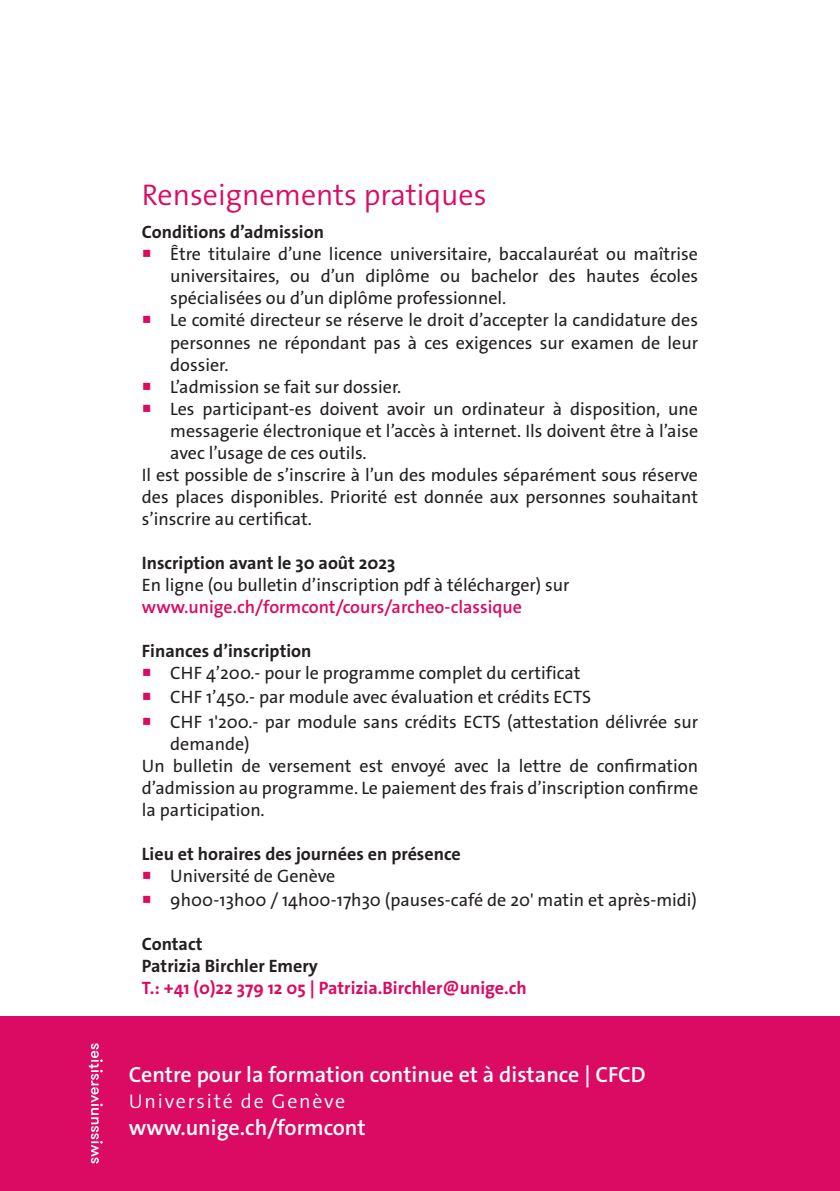
<style>
.page{position:relative;width:840px;height:1191px;background:#fff}
.page>*{position:absolute;margin:0;border:0;box-sizing:border-box;transform-origin:0 0}
.texte{font:300 30px "The Sans Os F";color:#db0a62}
.t1{font:600 22px "The Sans Os F";color:#fff}
.t2{font:300 20px "The Sans Os F";letter-spacing:.09em;color:#fff}
.retrait5{font:18px/22px "The Sans Os F";color:#231f20;text-align:justify}
.texte-2{font:18px/22px "The Sans Os F";color:#231f20;text-align:justify}
.texte-3{font:700 18px "The Sans Os F";color:#231f20}
.texte-4{font:700 18px "The Sans Os F";color:#db0a62}
.s1{color:#db0a62}
.s2{font-weight:600;color:#db0a62}
</style>
<div class="page">
<div style="left:0;top:1016px;width:839px;height:175px;background:#db0a62"></div>
<svg style="left:89px;top:1043px;width:14px;height:120px"></svg>
<p class="texte" style="left:142px;top:176px;width:346px">Renseignements pratiques</p>
<p class="texte-3" style="left:142px;top:221px;width:183px">Conditions d’admission</p>
<p class="retrait5" style="left:170px;top:243px;width:529px;text-indent:-28px"><span class="s1">○</span> Être titulaire d’une licence universitaire, baccalauréat ou maîtrise universitaires, ou d’un diplôme ou bachelor des hautes écoles spécialisées ou d’un diplôme professionnel.</p>
<p class="retrait5" style="left:170px;top:309px;width:529px;text-indent:-28px"><span class="s1">○</span> Le comité directeur se réserve le droit d’accepter la candidature des personnes ne répondant pas à ces exigences sur examen de leur dossier.</p>
<p class="retrait5" style="left:142px;top:375px;width:261px"><span class="s1">○</span> L’admission se fait sur dossier.</p>
<p class="retrait5" style="left:170px;top:397px;width:529px;text-indent:-28px"><span class="s1">○</span> Les participant-es doivent avoir un ordinateur à disposition, une messagerie électronique et l’accès à internet. Ils doivent être à l’aise avec l’usage de ces outils.</p>
<p class="texte-2" style="left:142px;top:463px;width:557px">Il est possible de s’inscrire à l’un des modules séparément sous réserve des places disponibles. Priorité est donnée aux personnes souhaitant s’inscrire au certificat.</p>
<p class="texte-3" style="left:142px;top:551px;width:255px">Inscription avant le 30 août 2023</p>
<p class="retrait5" style="left:142px;top:573px;width:429px">En ligne (ou bulletin d’inscription pdf à télécharger) sur <span class="s2">www.unige.ch/formcont/cours/archeo-classique</span></p>
<p class="texte-3" style="left:142px;top:639px;width:171px">Finances d’inscription</p>
<p class="retrait5" style="left:142px;top:661px;width:440px"><span class="s1">○</span> CHF 4’200.- pour le programme complet du certificat</p>
<p class="retrait5" style="left:142px;top:686px;width:450px"><span class="s1">○</span> CHF 1’450.- par module avec évaluation et crédits ECTS</p>
<p class="retrait5" style="left:170px;top:711px;width:529px;text-indent:-28px"><span class="s1">○</span> CHF 1'200.- par module sans crédits ECTS (attestation délivrée sur demande)</p>
<p class="texte-2" style="left:142px;top:755px;width:557px">Un bulletin de versement est envoyé avec la lettre de confirmation d’admission au programme. Le paiement des frais d’inscription confirme la participation.</p>
<p class="texte-3" style="left:142px;top:842px;width:320px">Lieu et horaires des journées en présence</p>
<p class="retrait5" style="left:142px;top:865px;width:195px"><span class="s1">○</span> Université de Genève</p>
<p class="retrait5" style="left:142px;top:889px;width:556px"><span class="s1">○</span> 9h00-13h00 / 14h00-17h30 (pauses-café de 20' matin et après-midi)</p>
<p class="texte-3" style="left:142px;top:932px;width:62px">Contact</p>
<p class="texte-3" style="left:142px;top:954px;width:177px">Patrizia Birchler Emery</p>
<p class="texte-4" style="left:142px;top:976px;width:386px">T.: +41 (0)22 379 12 05 | Patrizia.Birchler@unige.ch</p>
<p class="t1" style="left:129px;top:1060px;width:518px">Centre pour la formation continue et à distance | CFCD</p>
<p class="t2" style="left:129px;top:1088px;width:218px">Université de Genève</p>
<p class="t1" style="left:129px;top:1113px;width:238px">www.unige.ch/formcont</p>
</div>
